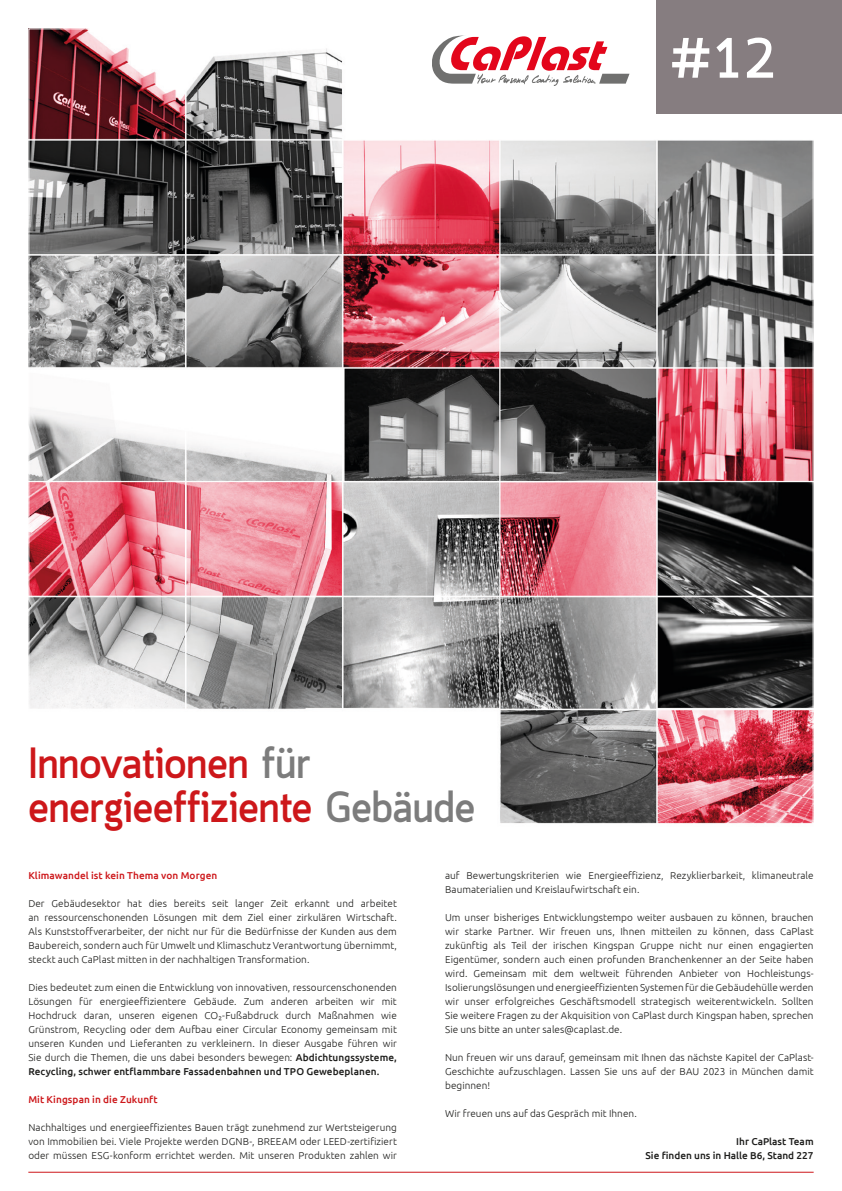
<style>
.page{position:relative;width:842px;height:1191px;background:#fff}
.page>*{position:absolute;margin:0;border:0;box-sizing:border-box;transform-origin:0 0}
.t1{font:700 56px "Quark";color:#fff}
.t2{font:700 43px/44px "Quark";color:#cd171a}
.t3{font:300 10px/14px "Ubuntu";letter-spacing:.005em;color:#1d1d1b;text-align:justify}
.t4{font:500 10px "Ubuntu";letter-spacing:.005em;color:#cd171a}
.t5{font:500 10px/14px "Ubuntu";color:#1d1d1b;text-align:right}
.s1{color:#7c7c7c}
.s2{font-weight:500}
</style>
<div class="page">
<img style="left:30px;top:30px;width:782px;height:794px">
<div style="left:395px;top:0;width:307px;height:122px;background:#fff"></div>
<svg style="left:432px;top:35px;width:197px;height:51px"></svg>
<div style="left:657px;top:0;width:185px;height:113px;background:#867d80"></div>
<hr style="left:28px;top:1172px;width:786px;height:1px;background:#cd171a">
<h1 class="t1" style="left:671px;top:26px;width:107px">#12</h1>
<h2 class="t2" style="left:28px;top:745px;width:448px">Innovationen <span class="s1">für </span>energieeffiziente <span class="s1">Gebäude</span></h2>
<p class="t4" style="left:28px;top:869px;width:190px">Klimawandel ist kein Thema von Morgen</p>
<p class="t3" style="left:28px;top:896px;width:370px">Der Gebäudesektor hat dies bereits seit langer Zeit erkannt und arbeitet an ressourcenschonenden Lösungen mit dem Ziel einer zirkulären Wirtschaft.<br>Als Kunststoffverarbeiter, der nicht nur für die Bedürfnisse der Kunden aus dem Baubereich, sondern auch für Umwelt und Klimaschutz Verantwortung übernimmt, steckt auch CaPlast mitten in der nachhaltigen Transformation.</p>
<p class="t3" style="left:28px;top:980px;width:370px">Dies bedeutet zum einen die Entwicklung von innovativen, ressourcenschonenden Lösungen für energieeffizientere Gebäude. Zum anderen arbeiten wir mit Hochdruck daran, unseren eigenen CO2-Fußabdruck durch Maßnahmen wie Grünstrom, Recycling oder dem Aufbau einer Circular Economy gemeinsam mit unseren Kunden und Lieferanten zu verkleinern. In dieser Ausgabe führen wir Sie durch die Themen, die uns dabei besonders bewegen: <span class="s2">Abdichtungssysteme, Recycling, schwer entflammbare Fassadenbahnen und TPO Gewebeplanen.</span></p>
<p class="t4" style="left:28px;top:1093px;width:131px">Mit Kingspan in die Zukunft</p>
<p class="t3" style="left:28px;top:1120px;width:370px">Nachhaltiges und energieeffizientes Bauen trägt zunehmend zur Wertsteigerung von Immobilien bei. Viele Projekte werden DGNB-, BREEAM oder LEED-zertifiziert oder müssen ESG-konform errichtet werden. Mit unseren Produkten zahlen wir</p>
<p class="t3" style="left:445px;top:868px;width:370px">auf Bewertungskriterien wie Energieeffizienz, Rezyklierbarkeit, klimaneutrale<br>Baumaterialien und Kreislaufwirtschaft ein.</p>
<p class="t3" style="left:445px;top:910px;width:370px">Um unser bisheriges Entwicklungstempo weiter ausbauen zu können, brauchen wir starke Partner. Wir freuen uns, Ihnen mitteilen zu können, dass CaPlast zukünftig als Teil der irischen Kingspan Gruppe nicht nur einen engagierten Eigentümer, sondern auch einen profunden Branchenkenner an der Seite haben wird. Gemeinsam mit dem weltweit führenden Anbieter von Hochleistungs-Isolierungslösungen und energieeffizienten Systemen für die Gebäudehülle werden wir unser erfolgreiches Geschäftsmodell strategisch weiterentwickeln. Sollten Sie weitere Fragen zu der Akquisition von CaPlast durch Kingspan haben, sprechen Sie uns bitte an unter sales@caplast.de.</p>
<p class="t3" style="left:445px;top:1050px;width:370px">Nun freuen wir uns darauf, gemeinsam mit Ihnen das nächste Kapitel der CaPlast-Geschichte aufzuschlagen. Lassen Sie uns auf der BAU 2023 in München damit beginnen!</p>
<p class="t3" style="left:445px;top:1106px;width:193px">Wir freuen uns auf das Gespräch mit Ihnen.</p>
<p class="t5" style="left:645px;top:1134px;width:170px">Ihr CaPlast Team<br>Sie finden uns in Halle B6, Stand 227</p>
</div>
